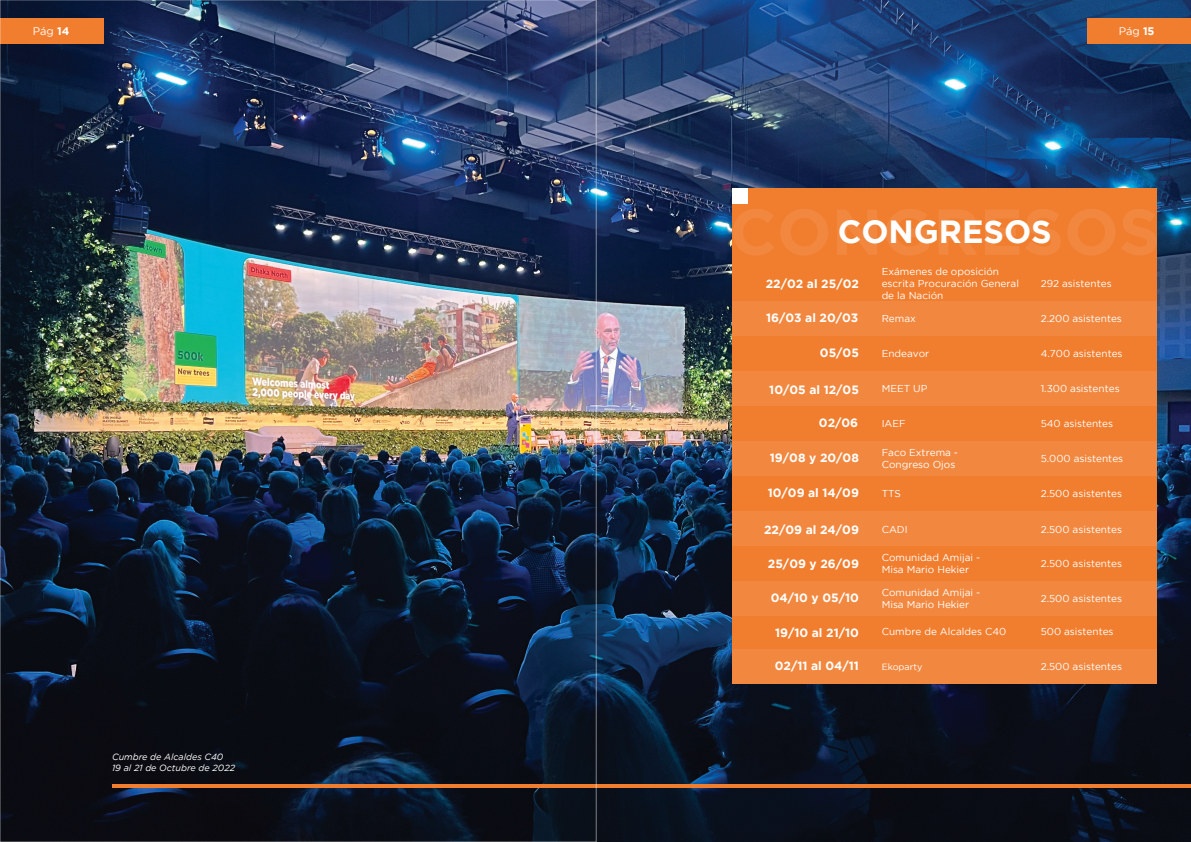
<style>
.page{position:relative;width:1191px;height:842px;background:#fff}
.page>*{position:absolute;margin:0;border:0;box-sizing:border-box;transform-origin:0 0}
.t1{font:700 32px "Gotham";color:#fff}
.t2{font:700 12px "Gotham";color:#fff}
.t3{font:11px "Gotham";color:#fff}
.t4{font:10px/12px "Gotham";color:#fff}
.t5{font:italic 9px/10.8px "Gotham";color:#fff}
.t6{font:9px "Gotham";color:#fff}
.s1{font-weight:700}
</style>
<div class="page">
<img style="left:2px;top:0;width:1189px;height:842px">
<div style="left:0;top:18px;width:103px;height:25px;background:#f17e2f"></div>
<div style="left:1087px;top:18px;width:103px;height:25px;background:#f17e2f"></div>
<hr style="left:112px;top:784px;width:1079px;height:3px;background:#f17e2f">
<div style="left:732px;top:188px;width:424px;height:495px;background:#f17e2f"></div>
<div style="left:732px;top:649px;width:424px;height:34px;background:#f2883f"></div>
<div style="left:732px;top:301px;width:424px;height:34px;background:#f2883f"></div>
<div style="left:732px;top:371px;width:424px;height:34px;background:#f2883f"></div>
<div style="left:732px;top:441px;width:424px;height:34px;background:#f2883f"></div>
<div style="left:732px;top:511px;width:424px;height:34px;background:#f2883f"></div>
<div style="left:732px;top:581px;width:424px;height:34px;background:#f2883f"></div>
<svg style="left:733px;top:209px;width:41px;height:46px"></svg>
<svg style="left:780px;top:209px;width:48px;height:46px"></svg>
<svg style="left:837px;top:210px;width:40px;height:45px"></svg>
<svg style="left:886px;top:209px;width:43px;height:46px"></svg>
<svg style="left:939px;top:210px;width:38px;height:45px"></svg>
<svg style="left:985px;top:210px;width:34px;height:45px"></svg>
<svg style="left:1026px;top:209px;width:34px;height:46px"></svg>
<svg style="left:1068px;top:209px;width:47px;height:46px"></svg>
<svg style="left:1122px;top:209px;width:34px;height:46px"></svg>
<div style="left:732px;top:188px;width:15px;height:15px;background:#fff"></div>
<p class="t3" style="left:33px;top:25px;width:38px">Pág <span class="s1">14</span></p>
<p class="t3" style="left:1118px;top:25px;width:37px">Pág <span class="s1">15</span></p>
<h1 class="t1" style="left:837px;top:214px;width:215px">CONGRESOS</h1>
<p class="t2" style="left:766px;top:277px;width:95px">22/02 al 25/02</p>
<p class="t4" style="left:881px;top:266px;width:139px">Exámenes de oposición escrita Procuración General de la Nación</p>
<p class="t4" style="left:1040px;top:278px;width:72px">292 asistentes</p>
<p class="t2" style="left:766px;top:311px;width:94px">16/03 al 20/03</p>
<p class="t4" style="left:881px;top:312px;width:36px">Remax</p>
<p class="t2" style="left:820px;top:346px;width:40px">05/05</p>
<p class="t4" style="left:881px;top:348px;width:49px">Endeavor</p>
<p class="t4" style="left:1040px;top:312px;width:83px">2.200 asistentes</p>
<p class="t4" style="left:1040px;top:348px;width:83px">4.700 asistentes</p>
<p class="t2" style="left:769px;top:383px;width:91px">10/05 al 12/05</p>
<p class="t4" style="left:881px;top:382px;width:47px">MEET UP</p>
<p class="t4" style="left:1040px;top:382px;width:80px">1.300 asistentes</p>
<p class="t2" style="left:819px;top:416px;width:41px">02/06</p>
<p class="t4" style="left:881px;top:418px;width:26px">IAEF</p>
<p class="t2" style="left:770px;top:451px;width:91px">19/08 y 20/08</p>
<p class="t4" style="left:881px;top:446px;width:78px">Faco Extrema -<br>Congreso Ojos</p>
<p class="t2" style="left:767px;top:486px;width:93px">10/09 al 14/09</p>
<p class="t2" style="left:764px;top:523px;width:96px">22/09 al 24/09</p>
<p class="t2" style="left:768px;top:557px;width:92px">25/09 y 26/09</p>
<p class="t4" style="left:881px;top:488px;width:21px">TTS</p>
<p class="t4" style="left:881px;top:523px;width:28px">CADI</p>
<p class="t4" style="left:881px;top:552px;width:100px">Comunidad Amijai -<br>Misa Mario Hekier</p>
<p class="t4" style="left:881px;top:586px;width:100px">Comunidad Amijai -<br>Misa Mario Hekier</p>
<p class="t2" style="left:771px;top:591px;width:90px">04/10 y 05/10</p>
<p class="t2" style="left:775px;top:626px;width:85px">19/10 al 21/10</p>
<p class="t4" style="left:881px;top:626px;width:126px">Cumbre de Alcaldes C40</p>
<p class="t4" style="left:1040px;top:418px;width:74px">540 asistentes</p>
<p class="t4" style="left:1040px;top:452px;width:84px">5.000 asistentes</p>
<p class="t4" style="left:1040px;top:488px;width:83px">2.500 asistentes</p>
<p class="t4" style="left:1040px;top:523px;width:83px">2.500 asistentes</p>
<p class="t4" style="left:1040px;top:558px;width:83px">2.500 asistentes</p>
<p class="t4" style="left:1040px;top:593px;width:83px">2.500 asistentes</p>
<p class="t4" style="left:1040px;top:626px;width:74px">500 asistentes</p>
<p class="t5" style="left:112px;top:752px;width:124px">Cumbre de Alcaldes C40<br>19 al 21 de Octubre de 2022</p>
<p class="t2" style="left:774px;top:659px;width:86px">02/11 al 04/11</p>
<p class="t6" style="left:881px;top:662px;width:42px">Ekoparty</p>
<p class="t4" style="left:1040px;top:661px;width:83px">2.500 asistentes</p>
</div>
